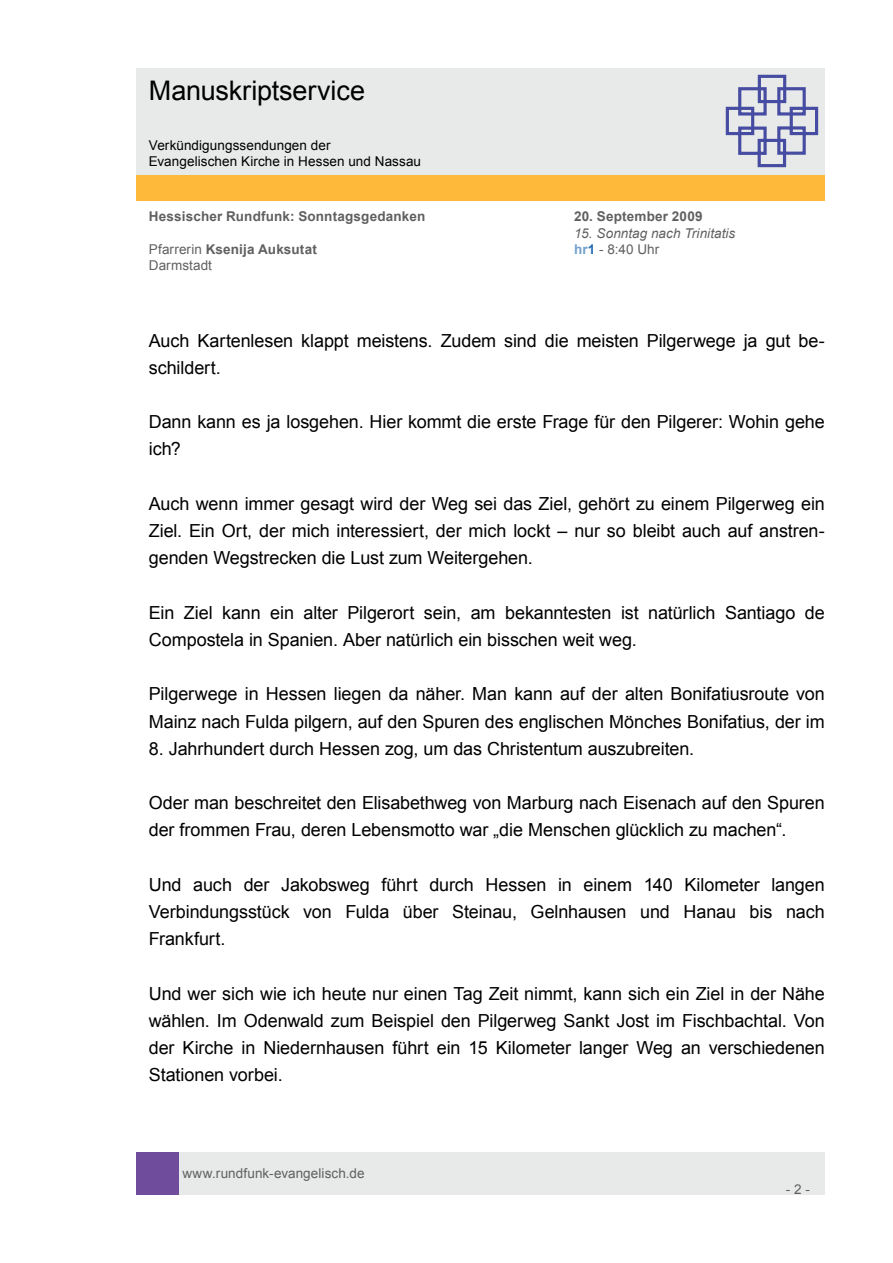
<style>
.page{position:relative;width:893px;height:1263px;background:#fff}
.page>*{position:absolute;margin:0;border:0;box-sizing:border-box;transform-origin:0 0}
.t1{font:27px "Arial";letter-spacing:-.005em;color:#000}
.t2{font:18px/27.2px "Arial";letter-spacing:-.005em;color:#000}
.t3{font:700 13.5px "Arial";letter-spacing:.015em;color:#606060}
.t4{font:13.5px/16.2px "Arial";letter-spacing:.005em;color:#000}
.t5{font:13.5px "Arial";letter-spacing:.005em;color:#606060}
.t6{font:italic 13.5px "Arial";letter-spacing:.005em;color:#606060}
.s1{font-weight:400}
.s2{font-weight:700;color:#71a0cc}
.s3{font-weight:700;color:#2369b2}
</style>
<div class="page">
<div style="left:179px;top:1152px;width:646px;height:43px;background:#e8e9e9"></div>
<div style="left:136px;top:1152px;width:43px;height:43px;background:#704c9c"></div>
<div style="left:136px;top:175px;width:689px;height:26px;background:#ffb93a"></div>
<div style="left:136px;top:68px;width:689px;height:106px;background:#e8e9e9"></div>
<svg style="left:725px;top:74px;width:94px;height:94px"></svg>
<h1 class="t1" style="left:149px;top:73px;width:218px">Manuskriptservice</h1>
<p class="t4" style="left:149px;top:137px;width:274px">Verkündigungssendungen der<br>Evangelischen Kirche in Hessen und Nassau</p>
<p class="t3" style="left:149px;top:208px;width:278px">Hessischer Rundfunk: Sonntagsgedanken</p>
<p class="t3" style="left:574px;top:208px;width:130px">20. September 2009</p>
<p class="t6" style="left:574px;top:224px;width:163px">15. Sonntag nach Trinitatis</p>
<p class="t3" style="left:149px;top:240px;width:170px"><span class="s1">Pfarrerin</span> Ksenija Auksutat</p>
<p class="t5" style="left:574px;top:240px;width:87px"><span class="s2">hr</span><span class="s3">1</span> - 8:40 Uhr</p>
<p class="t5" style="left:149px;top:256px;width:65px">Darmstadt</p>
<p class="t2" style="left:149px;top:327px;width:678px">Auch Kartenlesen klappt meistens. Zudem sind die meisten Pilgerwege ja gut be&shy;schildert.</p>
<p class="t2" style="left:149px;top:408px;width:677px">Dann kann es ja losgehen. Hier kommt die erste Frage für den Pilgerer: Wohin gehe ich?</p>
<p class="t2" style="left:149px;top:490px;width:678px;text-align:justify">Auch wenn immer gesagt wird der Weg sei das Ziel, gehört zu einem Pilgerweg ein Ziel. Ein Ort, der mich interessiert, der mich lockt – nur so bleibt auch auf anstren&shy;genden Wegstrecken die Lust zum Weitergehen.</p>
<p class="t2" style="left:149px;top:599px;width:677px">Ein Ziel kann ein alter Pilgerort sein, am bekanntesten ist natürlich Santiago de<br>Compostela in Spanien. Aber natürlich ein bisschen weit weg.</p>
<p class="t2" style="left:149px;top:681px;width:677px">Pilgerwege in Hessen liegen da näher. Man kann auf der alten Bonifatiusroute von<br>Mainz nach Fulda pilgern, auf den Spuren des englischen Mönches Bonifatius, der im</p>
<p class="t2" style="left:149px;top:735px;width:547px">8. Jahrhundert durch Hessen zog, um das Christentum auszubreiten.</p>
<p class="t2" style="left:149px;top:789px;width:677px">Oder man beschreitet den Elisabethweg von Marburg nach Eisenach auf den Spuren der frommen Frau, deren Lebensmotto war „die Menschen glücklich zu machen“.</p>
<p class="t2" style="left:149px;top:871px;width:677px;text-align:justify">Und auch der Jakobsweg führt durch Hessen in einem 140 Kilometer langen Verbindungsstück von Fulda über Steinau, Gelnhausen und Hanau bis nach Frankfurt.</p>
<p class="t2" style="left:149px;top:980px;width:677px;text-align:justify">Und wer sich wie ich heute nur einen Tag Zeit nimmt, kann sich ein Ziel in der Nähe wählen. Im Odenwald zum Beispiel den Pilgerweg Sankt Jost im Fischbachtal. Von der Kirche in Niedernhausen führt ein 15 Kilometer langer Weg an verschiedenen Stationen vorbei.</p>
<p class="t5" style="left:182px;top:1164px;width:184px">www.rundfunk-evangelisch.de</p>
<p class="t5" style="left:786px;top:1180px;width:26px">- 2 -</p>
</div>
